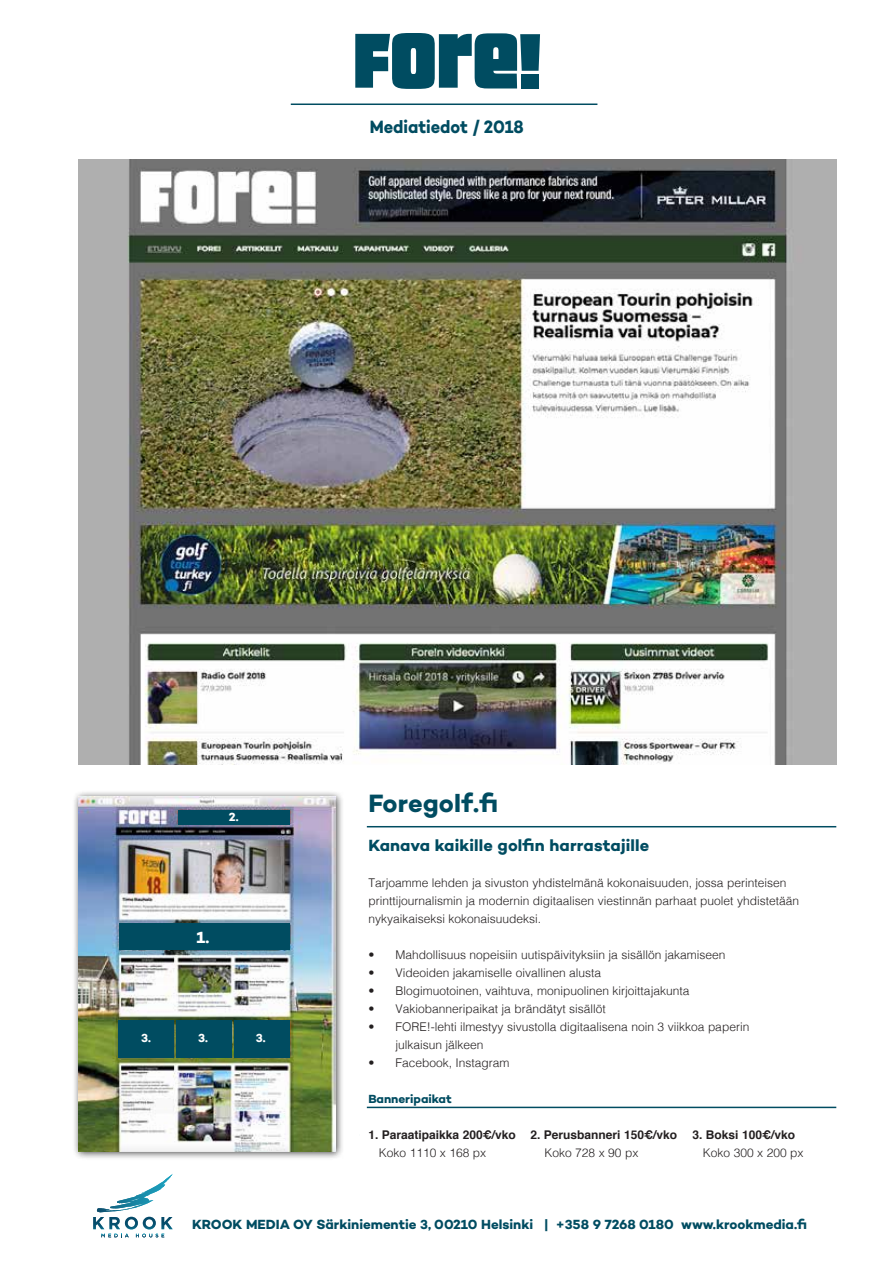
<style>
.page{position:relative;width:893px;height:1263px;background:#fff}
.page>*{position:absolute;margin:0;border:0;box-sizing:border-box;transform-origin:0 0}
.t1{font:700 25.5px "Campton";color:#004c61}
.t2{font:700 18.15px "Campton";color:#004c61;scale:.91 1}
.t3{font:700 16.5px "Campton";letter-spacing:.01em;color:#004c61}
.t4{font:700 16.5px "Campton";color:#fff}
.t5{font:700 13.5px "Campton";color:#004c61}
.t6{font:300 12px/18px "Helvetica";color:#231f20}
.t7{font:700 12px "Helvetica";color:#231f20}
.t8{font:700 12px "Campton";color:#004c61}
.t9{font:700 12px "Campton";color:#fff}
</style>
<div class="page">
<div style="left:72px;top:790px;width:272px;height:370px;background:#000;opacity:.75"></div>
<img style="left:78px;top:796px;width:258px;height:355px">
<img style="left:78px;top:160px;width:758px;height:605px">
<div style="left:119px;top:1020px;width:55px;height:38px;background:#004c61"></div>
<div style="left:177px;top:1020px;width:55px;height:38px;background:#004c61"></div>
<div style="left:234px;top:1020px;width:55px;height:38px;background:#004c61"></div>
<div style="left:119px;top:924px;width:170px;height:26px;background:#004c61"></div>
<div style="left:178px;top:810px;width:112px;height:14px;background:#004c61"></div>
<svg style="left:93px;top:1174px;width:80px;height:63px"></svg>
<hr style="left:291px;top:103px;width:306px;height:2px;background:#004c61">
<svg style="left:355px;top:33px;width:185px;height:56px"></svg>
<hr style="left:367px;top:826px;width:469px;height:1px;background:#004c61">
<hr style="left:367px;top:1107px;width:469px;height:1px;background:#004c61">
<h2 class="t2" style="left:370px;top:115px;width:171px">Mediatiedot / 2018</h2>
<p class="t9" style="left:229px;top:809px;width:11px">2.</p>
<h3 class="t4" style="left:197px;top:926px;width:14px">1.</h3>
<p class="t9" style="left:141px;top:1030px;width:11px">3.</p>
<p class="t9" style="left:198px;top:1030px;width:11px">3.</p>
<p class="t9" style="left:256px;top:1030px;width:11px">3.</p>
<h1 class="t1" style="left:368px;top:787px;width:131px">Foregolf.fi</h1>
<h3 class="t3" style="left:368px;top:835px;width:282px">Kanava kaikille golfin harrastajille</h3>
<p class="t6" style="left:368px;top:873px;width:432px">Tarjoamme lehden ja sivuston yhdistelmänä kokonaisuuden, jossa perinteisen printtijournalismin ja modernin digitaalisen viestinnän parhaat puolet yhdistetään nykyaikaiseksi kokonaisuudeksi.</p>
<p class="t6" style="left:368px;top:945px;width:359px">• Mahdollisuus nopeisiin uutispäivityksiin ja sisällön jakamiseen</p>
<p class="t6" style="left:368px;top:963px;width:234px">• Videoiden jakamiselle oivallinen alusta</p>
<p class="t6" style="left:368px;top:981px;width:322px">• Blogimuotoinen, vaihtuva, monipuolinen kirjoittajakunta</p>
<p class="t6" style="left:368px;top:999px;width:239px">• Vakiobanneripaikat ja brändätyt sisällöt</p>
<p class="t6" style="left:395px;top:1017px;width:355px;text-indent:-27px">• FORE!-lehti ilmestyy sivustolla digitaalisena noin 3 viikkoa paperin julkaisun jälkeen</p>
<p class="t6" style="left:368px;top:1053px;width:143px">• Facebook, Instagram</p>
<p class="t8" style="left:368px;top:1092px;width:85px">Banneripaikat</p>
<p class="t7" style="left:368px;top:1125px;width:310px">1. Paraatipaikka 200€/vko 2. Perusbanneri 150€/vko</p>
<p class="t7" style="left:692px;top:1125px;width:104px">3. Boksi 100€/vko</p>
<p class="t6" style="left:379px;top:1143px;width:109px">Koko 1110 x 168 px</p>
<p class="t6" style="left:544px;top:1143px;width:96px">Koko 728 x 90 px</p>
<p class="t6" style="left:703px;top:1143px;width:102px">Koko 300 x 200 px</p>
<p class="t5" style="left:192px;top:1215px;width:617px">KROOK MEDIA OY Särkiniementie 3, 00210 Helsinki | +358 9 7268 0180 www.krookmedia.fi</p>
</div>
